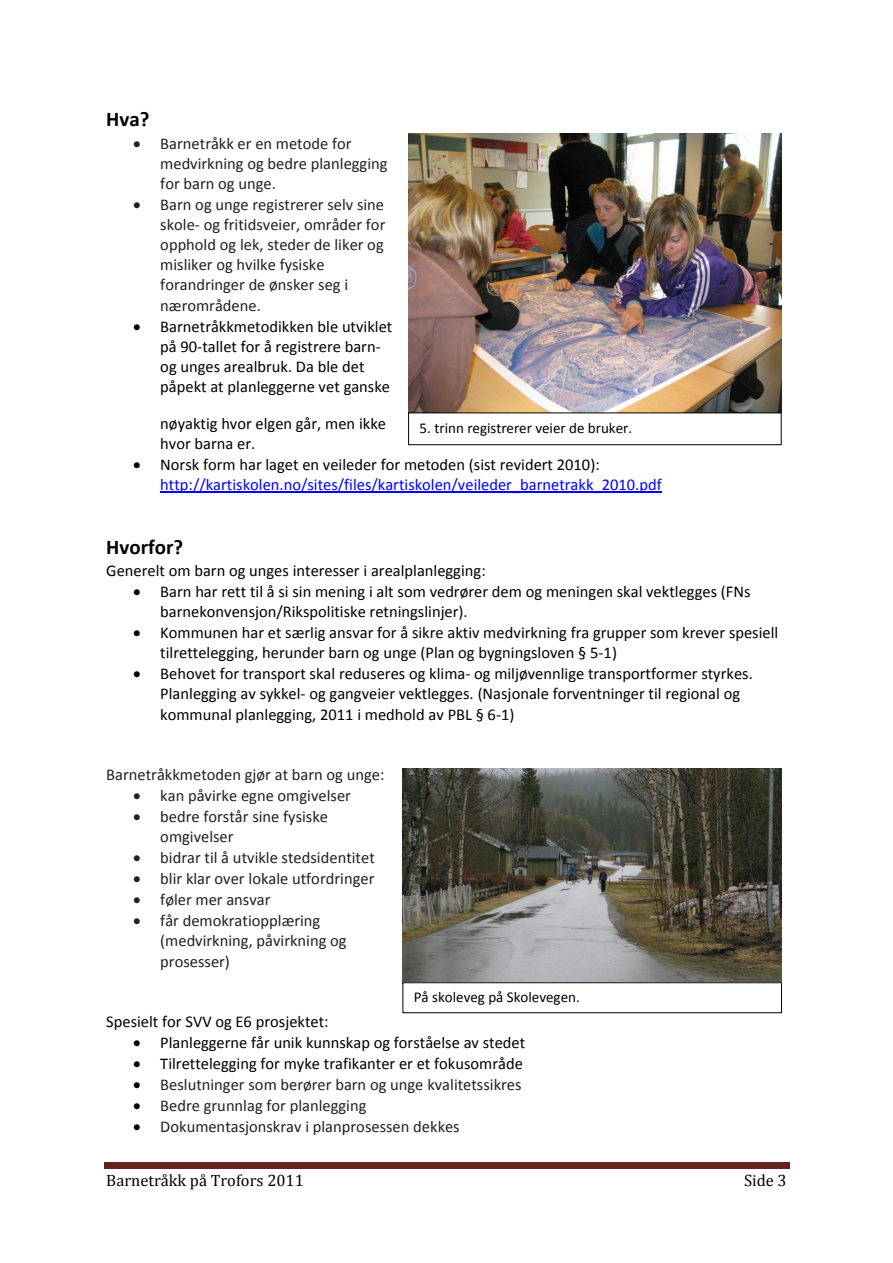
<style>
.page{position:relative;width:893px;height:1263px;background:#fff}
.page>*{position:absolute;margin:0;border:0;box-sizing:border-box;transform-origin:0 0}
.t1{font:700 21px "Calibri";color:#000}
.t2{font:16.5px/20.1px "Calibri";color:#000}
.t3{font:16.5px/20.1px "Calibri";color:#231f20}
.t4{font:16.5px/20.1px "Calibri";color:#00f}
.t5{font:16.5px "Cambria";color:#000}
.t6{font:15px "Calibri";color:#000}
.s1{color:#000}
</style>
<div class="page">
<div style="left:104px;top:1162px;width:685px;height:5px;background:#622423"></div>
<hr style="left:104px;top:1168px;width:685px;height:1px;background:#622423">
<hr style="left:160px;top:492px;width:502px;height:1px;background:#00f">
<img style="left:409px;top:133px;width:372px;height:280px">
<img style="left:403px;top:769px;width:379px;height:213px">
<div style="left:408px;top:413px;width:373px;height:32px;border:1px solid #000"></div>
<img style="left:409px;top:418px;width:372px;height:21px">
<p class="t1" style="left:106px;top:110px;width:45px">Hva?</p>
<p class="t3" style="left:160px;top:134px;width:229px;text-indent:-27px">• Barnetråkk er en metode for medvirkning og bedre planlegging for barn og unge.</p>
<p class="t3" style="left:160px;top:196px;width:227px;text-indent:-27px">• Barn og unge registrerer selv sine skole- og fritidsveier, områder for opphold og lek, steder de liker og misliker og hvilke fysiske forandringer de ønsker seg i nærområdene.</p>
<p class="t2" style="left:160px;top:317px;width:234px;text-indent:-27px">• Barnetråkkmetodikken ble utviklet på 90-tallet for å registrere barn&shy;og unges arealbruk. Da ble det påpekt at planleggerne vet ganske</p>
<p class="t2" style="left:160px;top:414px;width:227px">nøyaktig hvor elgen går, men ikke hvor barna er.</p>
<p class="t4" style="left:160px;top:455px;width:503px;text-indent:-27px"><span class="s1">• Norsk form har laget en veileder for metoden (sist revidert 2010): </span>http://kartiskolen.no/sites/files/kartiskolen/veileder_barnetrakk_2010.pdf</p>
<p class="t6" style="left:420px;top:421px;width:214px">5. trinn registrerer veier de bruker.</p>
<p class="t1" style="left:106px;top:539px;width:78px">Hvorfor?</p>
<p class="t2" style="left:106px;top:562px;width:381px">Generelt om barn og unges interesser i arealplanlegging:</p>
<p class="t2" style="left:160px;top:583px;width:592px;text-indent:-27px">• Barn har rett til å si sin mening i alt som vedrører dem og meningen skal vektlegges (FNs barnekonvensjon/Rikspolitiske retningslinjer).</p>
<p class="t2" style="left:160px;top:624px;width:620px;text-indent:-27px">• Kommunen har et særlig ansvar for å sikre aktiv medvirkning fra grupper som krever spesiell tilrettelegging, herunder barn og unge (Plan og bygningsloven § 5-1)</p>
<p class="t2" style="left:160px;top:665px;width:594px;text-indent:-27px">• Behovet for transport skal reduseres og klima- og miljøvennlige transportformer styrkes.<br>Planlegging av sykkel- og gangveier vektlegges. (Nasjonale forventninger til regional og kommunal planlegging, 2011 i medhold av PBL § 6-1)</p>
<p class="t3" style="left:106px;top:766px;width:280px">Barnetråkkmetoden gjør at barn og unge:</p>
<p class="t3" style="left:133px;top:787px;width:219px">• kan påvirke egne omgivelser</p>
<p class="t3" style="left:160px;top:808px;width:169px;text-indent:-27px">• bedre forstår sine fysiske omgivelser</p>
<p class="t3" style="left:133px;top:849px;width:243px">• bidrar til å utvikle stedsidentitet</p>
<p class="t3" style="left:133px;top:870px;width:243px">• blir klar over lokale utfordringer</p>
<p class="t3" style="left:133px;top:891px;width:139px">• føler mer ansvar</p>
<p class="t3" style="left:160px;top:912px;width:188px;text-indent:-27px">• får demokratiopplæring (medvirkning, påvirkning og prosesser)</p>
<p class="t6" style="left:414px;top:991px;width:167px">På skoleveg på Skolevegen.</p>
<p class="t2" style="left:106px;top:1013px;width:224px">Spesielt for SVV og E6 prosjektet:</p>
<p class="t2" style="left:133px;top:1034px;width:393px">• Planleggerne får unik kunnskap og forståelse av stedet</p>
<p class="t2" style="left:133px;top:1055px;width:391px">• Tilrettelegging for myke trafikanter er et fokusområde</p>
<p class="t3" style="left:133px;top:1076px;width:390px"><span class="s1">•</span> Beslutninger som berører barn og unge kvalitetssikres</p>
<p class="t3" style="left:133px;top:1097px;width:235px"><span class="s1">•</span> Bedre grunnlag for planlegging</p>
<p class="t3" style="left:133px;top:1118px;width:328px"><span class="s1">•</span> Dokumentasjonskrav i planprosessen dekkes</p>
<p class="t5" style="left:106px;top:1170px;width:199px">Barnetråkk på Trofors 2011</p>
<p class="t5" style="left:744px;top:1170px;width:44px">Side 3</p>
</div>
